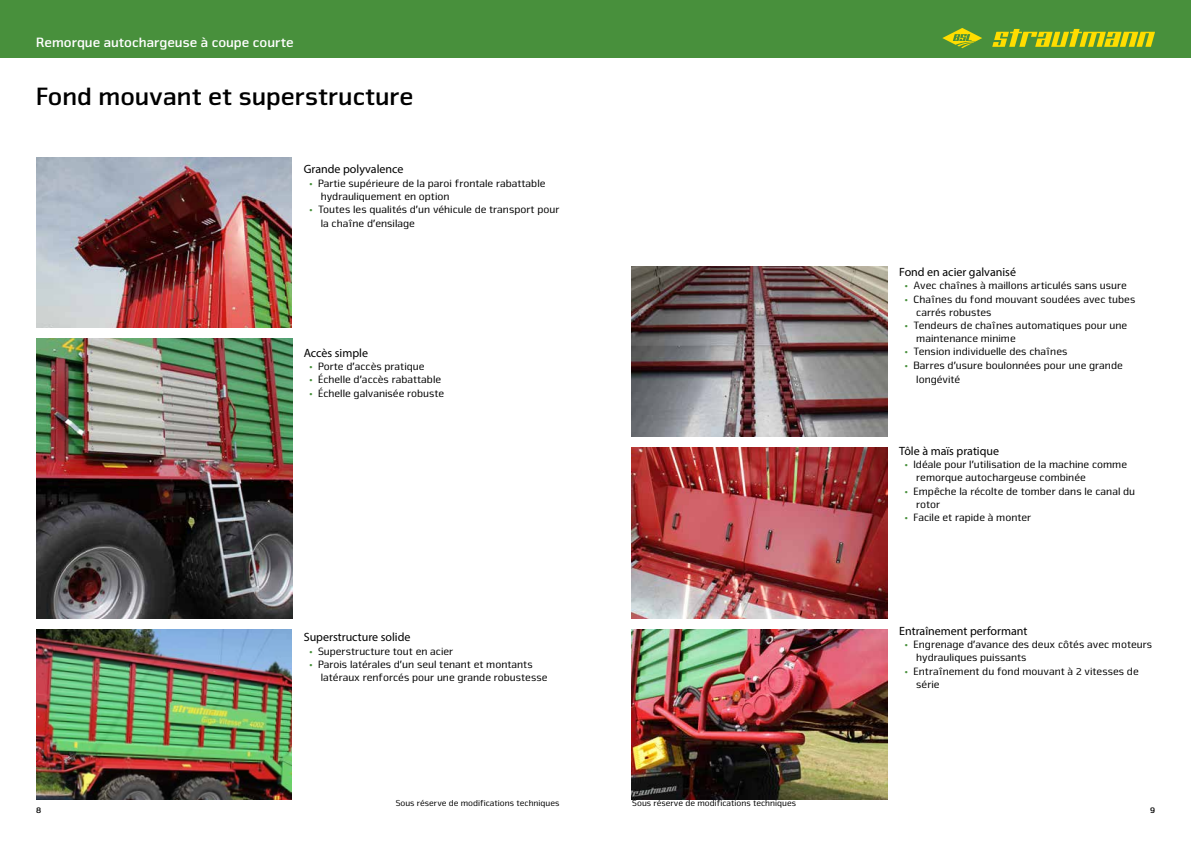
<style>
.page{position:relative;width:1191px;height:842px;background:#fff}
.page>*{position:absolute;margin:0;border:0;box-sizing:border-box;transform-origin:0 0}
.t1{font:700 26px "Nuri Pro";color:#000}
.t2{font:700 14px "Nuri Pro";color:#fff}
.t3{font:12px "Myriad Pro";color:#000}
.t4{font:11px/13.2px "Nuri Pro";color:#000}
.t5{font:9px "Nuri Pro";color:#000}
.t6{font:700 9px "Nuri Pro";color:#000}
.s1{font-family:"Myriad Pro";color:#48903c}
</style>
<div class="page">
<div style="left:0;top:0;width:1191px;height:57px;background:#48903c"></div>
<svg style="left:992px;top:29px;width:163px;height:18px"></svg>
<svg style="left:942px;top:28px;width:40px;height:20px"></svg>
<img style="left:36px;top:157px;width:256px;height:170px">
<img style="left:36px;top:339px;width:256px;height:279px">
<img style="left:36px;top:629px;width:256px;height:170px">
<img style="left:631px;top:266px;width:256px;height:171px">
<img style="left:631px;top:629px;width:256px;height:170px">
<img style="left:631px;top:448px;width:256px;height:170px">
<p class="t2" style="left:36px;top:34px;width:259px">Remorque autochargeuse à coupe courte</p>
<h1 class="t1" style="left:36px;top:81px;width:379px">Fond mouvant et superstructure</h1>
<p class="t3" style="left:304px;top:162px;width:101px">Grande polyvalence</p>
<p class="t4" style="left:321px;top:177px;width:226px;text-indent:-11px"><span class="s1">•</span> Partie supérieure de la paroi frontale rabattable hydrauliquement en option</p>
<p class="t4" style="left:321px;top:202px;width:240px;line-height:14.4px;text-indent:-11px"><span class="s1">•</span> Toutes les qualités d’un véhicule de transport pour la chaîne d’ensilage</p>
<p class="t3" style="left:304px;top:346px;width:66px">Accès simple</p>
<p class="t4" style="left:309px;top:360px;width:117px"><span class="s1">•</span> Porte d’accès pratique</p>
<p class="t4" style="left:309px;top:373px;width:133px"><span class="s1">•</span> Échelle d’accès rabattable</p>
<p class="t4" style="left:309px;top:387px;width:136px"><span class="s1">•</span> Échelle galvanisée robuste</p>
<p class="t3" style="left:304px;top:630px;width:108px">Superstructure solide</p>
<p class="t4" style="left:309px;top:645px;width:145px"><span class="s1">•</span> Superstructure tout en acier</p>
<p class="t4" style="left:321px;top:658px;width:228px;text-indent:-11px"><span class="s1">•</span> Parois latérales d’un seul tenant et montants latéraux renforcés pour une grande robustesse</p>
<p class="t3" style="left:899px;top:265px;width:118px">Fond en acier galvanisé</p>
<p class="t4" style="left:905px;top:279px;width:223px"><span class="s1">•</span> Avec chaînes à maillons articulés sans usure</p>
<p class="t4" style="left:916px;top:292px;width:221px;text-indent:-11px"><span class="s1">•</span> Chaînes du fond mouvant soudées avec tubes carrés robustes</p>
<p class="t4" style="left:916px;top:319px;width:213px;text-indent:-11px"><span class="s1">•</span> Tendeurs de chaînes automatiques pour une maintenance minime</p>
<p class="t4" style="left:905px;top:345px;width:164px"><span class="s1">•</span> Tension individuelle des chaînes</p>
<p class="t4" style="left:916px;top:358px;width:208px;line-height:14.4px;text-indent:-11px"><span class="s1">•</span> Barres d’usure boulonnées pour une grande longévité</p>
<p class="t3" style="left:899px;top:444px;width:101px">Tôle à maïs pratique</p>
<p class="t4" style="left:916px;top:458px;width:212px;text-indent:-11px"><span class="s1">•</span> Idéale pour l’utilisation de la machine comme remorque autochargeuse combinée</p>
<p class="t4" style="left:916px;top:484px;width:220px;text-indent:-11px"><span class="s1">•</span> Empêche la récolte de tomber dans le canal du rotor</p>
<p class="t4" style="left:905px;top:511px;width:128px"><span class="s1">•</span> Facile et rapide à monter</p>
<p class="t3" style="left:899px;top:624px;width:130px">Entraînement performant</p>
<p class="t4" style="left:916px;top:638px;width:237px;text-indent:-11px"><span class="s1">•</span> Engrenage d’avance des deux côtés avec moteurs hydrauliques puissants</p>
<p class="t4" style="left:916px;top:664px;width:224px;text-indent:-11px"><span class="s1">•</span> Entraînement du fond mouvant à 2 vitesses de série</p>
<p class="t5" style="left:396px;top:798px;width:165px">Sous réserve de modifications techniques</p>
<p class="t5" style="left:632px;top:798px;width:165px">Sous réserve de modifications techniques</p>
<p class="t6" style="left:36px;top:805px;width:7px">8</p>
<p class="t6" style="left:1150px;top:805px;width:6px">9</p>
</div>
